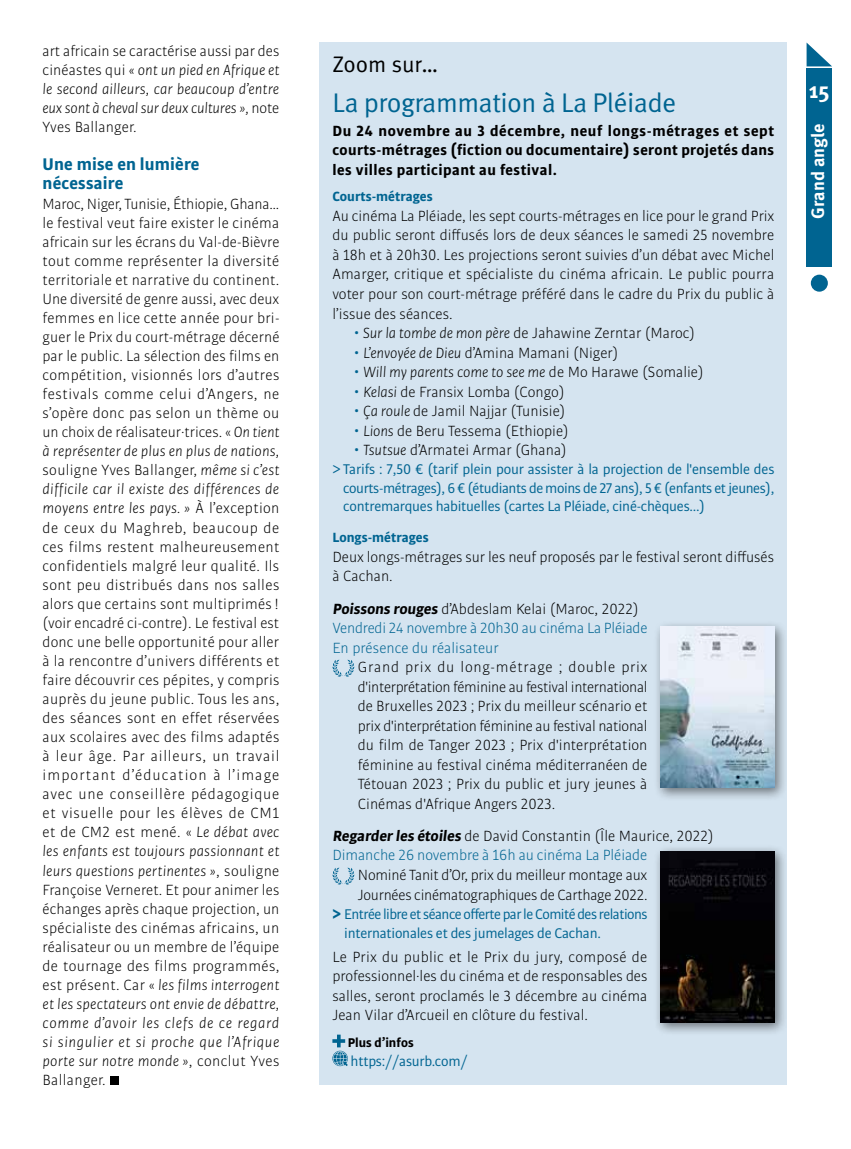
<style>
.page{position:relative;width:851px;height:1149px;background:#fff}
.page>*{position:absolute;margin:0;border:0;box-sizing:border-box;transform-origin:0 0}
.t1{font:27px "Meta Pro Norm";letter-spacing:-.02em;color:#006491}
.t2{font:22.5px "Meta Pro Norm";letter-spacing:-.005em;color:#000}
.t3{font:700 22.5px "Meta Pro";color:#fff}
.t4{font:700 18px/19px "Bulo";letter-spacing:.01em;color:#006491}
.t5{font:700 18px "Meta Pro";color:#fff}
.t6{font:300 15.75px/19px "Bulo";color:#000;text-align:justify}
.t7{font:italic 300 15.75px/19px "Bulo";color:#000;text-align:justify}
.t8{font:300 15.75px/19.5px "Bulo";letter-spacing:-.005em;color:#006491}
.t9{font:700 15.75px/19.5px "Bulo";letter-spacing:.03em;color:#000;text-align:justify}
.t10{font:300 15.75px/19.5px "Bulo";letter-spacing:-.02em;color:#000}
.t11{font:15px/18.8px "Bulo";letter-spacing:-.015em;color:#006491;text-align:justify}
.t12{font:15px/18.8px "Bulo";letter-spacing:-.035em;color:#006491}
.t13{font:700 14.25px "Bulo";color:#006491}
.t14{font:700 13.5px "Bulo";letter-spacing:.005em;color:#000}
.s1{font-style:normal}
.s2{font-style:italic}
.s3{color:#006491}
.s4{font-style:normal;color:#006491}
.s5{font-weight:700;color:#000}
.s6{color:#000}
.s7{font-weight:700;font-size:15.75px}
</style>
<div class="page">
<svg style="left:806px;top:43px;width:26px;height:23px"></svg>
<div style="left:806px;top:68px;width:26px;height:199px;background:#006491"></div>
<div style="left:810px;top:274px;width:17px;height:17px;background:#006491;border-radius:50%"></div>
<div style="left:110px;top:1076px;width:8px;height:8px;background:#000"></div>
<div style="left:319px;top:43px;width:468px;height:1041px;background:#d5e4f0"></div>
<svg style="left:332px;top:659px;width:22px;height:17px"></svg>
<svg style="left:332px;top:867px;width:22px;height:17px"></svg>
<svg style="left:332px;top:1034px;width:16px;height:31px"></svg>
<div style="left:653px;top:620px;width:135px;height:181px;background:#000;opacity:.5"></div>
<img style="left:660px;top:626px;width:114px;height:161px">
<div style="left:653px;top:844px;width:135px;height:191px;background:#000;opacity:.5"></div>
<img style="left:660px;top:850px;width:114px;height:172px">
<p class="t7" style="left:43px;top:41px;width:238px"><span class="s1">art africain se caractérise aussi par des cinéastes qui</span> « ont un pied en Afrique et le second ailleurs, car beaucoup d’entre eux sont à cheval sur deux cultures », <span class="s1">note Yves Ballanger.</span></p>
<p class="t4" style="left:43px;top:154px;width:158px">Une mise en lumière nécessaire</p>
<p class="t6" style="left:43px;top:193px;width:238px">Maroc, Niger, Tunisie, Éthiopie, Ghana… le festival veut faire exister le cinéma africain sur les écrans du Val-de-Bièvre tout comme représenter la diversité territoriale et narrative du continent.<br>Une diversité de genre aussi, avec deux femmes en lice cette année pour bri&shy;guer le Prix du court-métrage décerné par le public. La sélection des films en compétition, visionnés lors d’autres festivals comme celui d’Angers, ne s’opère donc pas selon un thème ou un choix de réalisateur.trices. « <span class="s2">On tient à représenter de plus en plus de nations, </span>souligne Yves Ballanger, <span class="s2">même si c’est difficile car il existe des différences de moyens entre les pays. »</span> À l’exception de ceux du Maghreb, beaucoup de ces films restent malheureusement confidentiels malgré leur qualité. Ils sont peu distribués dans nos salles alors que certains sont multiprimés ! (voir encadré ci-contre). Le festival est donc une belle opportunité pour aller à la rencontre d’univers différents et faire découvrir ces pépites, y compris auprès du jeune public. Tous les ans, des séances sont en effet réservées aux scolaires avec des films adaptés à leur âge. Par ailleurs, un travail important d’éducation à l’image avec une conseillère pédagogique et visuelle pour les élèves de CM1 et de CM2 est mené. « <span class="s2">Le débat avec les enfants est toujours passionnant et leurs questions pertinentes »</span>, souligne Françoise Verneret. Et pour animer les échanges après chaque projection, un spécialiste des cinémas africains, un réalisateur ou un membre de l’équipe de tournage des films programmés, est présent. Car « <span class="s2">les films interrogent et les spectateurs ont envie de débattre, comme d’avoir les clefs de ce regard si singulier et si proche que l’Afrique porte sur notre monde »</span>, conclut Yves Ballanger.</p>
<h2 class="t2" style="left:332px;top:47px;width:107px">Zoom sur…</h2>
<h1 class="t1" style="left:332px;top:82px;width:345px">La programmation à La Pléiade</h1>
<p class="t9" style="left:332px;top:120px;width:443px">Du 24 novembre au 3 décembre, neuf longs-métrages et sept courts-métrages (fiction ou documentaire) seront projetés dans les villes participant au festival.</p>
<p class="t13" style="left:332px;top:187px;width:102px">Courts-métrages</p>
<p class="t6" style="left:332px;top:206px;width:443px;line-height:19.5px">Au cinéma La Pléiade, les sept courts-métrages en lice pour le grand Prix du public seront diffusés lors de deux séances le samedi 25 novembre à 18h et à 20h30. Les projections seront suivies d’un débat avec Michel Amarger, critique et spécialiste du cinéma africain. Le public pourra voter pour son court-métrage préféré dans le cadre du Prix du public à l’issue des séances.</p>
<p class="t6" style="left:353px;top:323px;width:343px"><span class="s3">•</span> <span class="s2">Sur la tombe de mon père</span> de Jahawine Zerntar (Maroc)</p>
<p class="t6" style="left:353px;top:342px;width:266px"><span class="s3">•</span> <span class="s2">L’envoyée de Dieu</span> d’Amina Mamani (Niger)</p>
<p class="t7" style="left:353px;top:362px;width:351px"><span class="s4">•</span> Will my parents come to see me <span class="s1">de Mo Harawe (Somalie)</span></p>
<p class="t6" style="left:353px;top:381px;width:212px"><span class="s3">•</span> <span class="s2">Kelasi</span> de Fransix Lomba (Congo)</p>
<p class="t6" style="left:353px;top:401px;width:213px"><span class="s3">•</span> <span class="s2">Ça roule</span> de Jamil Najjar (Tunisie)</p>
<p class="t6" style="left:353px;top:420px;width:217px"><span class="s3">•</span> <span class="s2">Lions</span> de Beru Tessema (Ethiopie)</p>
<p class="t6" style="left:353px;top:440px;width:215px"><span class="s3">•</span> <span class="s2">Tsutsue</span> d’Armatei Armar (Ghana)</p>
<p class="t11" style="left:343px;top:459px;width:433px;text-indent:-11px">&gt; Tarifs : 7,50 € (tarif plein pour assister à la projection de l'ensemble des courts-métrages), 6 € (étudiants de moins de 27 ans), 5 € (enfants et jeunes), contremarques habituelles (cartes La Pléiade, ciné-chèques...)</p>
<p class="t13" style="left:332px;top:528px;width:98px">Longs-métrages</p>
<p class="t6" style="left:332px;top:546px;width:443px;line-height:19.5px">Deux longs-métrages sur les neuf proposés par le festival seront diffusés à Cachan.</p>
<p class="t8" style="left:332px;top:598px;width:316px"><span class="s5">Poissons rouges</span> <span class="s6">d’Abdeslam Kelai (Maroc, 2022)<br></span>Vendredi 24 novembre à 20h30 au cinéma La Pléiade<br>En présence du réalisateur</p>
<p class="t6" style="left:358px;top:656px;width:291px;line-height:19.5px">Grand prix du long-métrage ; double prix d'interprétation féminine au festival international de Bruxelles 2023 ; Prix du meilleur scénario et prix d'interprétation féminine au festival national du film de Tanger 2023 ; Prix d'interprétation féminine au festival cinéma méditerranéen de Tétouan 2023 ; Prix du public et jury jeunes à Cinémas d'Afrique Angers 2023.</p>
<p class="t8" style="left:332px;top:825px;width:383px"><span class="s5">Regarder les étoiles</span> <span class="s6">de David Constantin (Île Maurice, 2022)<br></span>Dimanche 26 novembre à 16h au cinéma La Pléiade</p>
<p class="t10" style="left:358px;top:864px;width:291px">Nominé Tanit d’Or, prix du meilleur montage aux<br>Journées cinématographiques de Carthage 2022.</p>
<p class="t12" style="left:344px;top:904px;width:305px;text-indent:-12px"><span class="s7">&gt;</span> Entrée libre et séance offerte par le Comité des relations internationales et des jumelages de Cachan.</p>
<p class="t6" style="left:332px;top:946px;width:316px;line-height:19.5px">Le Prix du public et le Prix du jury, composé de professionnel.les du cinéma et de responsables des salles, seront proclamés le 3 décembre au cinéma Jean Vilar d’Arcueil en clôture du festival.</p>
<p class="t14" style="left:348px;top:1033px;width:67px">Plus d’infos</p>
<p class="t11" style="left:350px;top:1051px;width:118px">https://asurb.com/</p>
<h2 class="t3" style="left:808px;top:72px;width:23px">15</h2>
<p class="t5" style="left:803px;top:219px;width:97px;rotate:-90deg">Grand angle</p>
</div>
